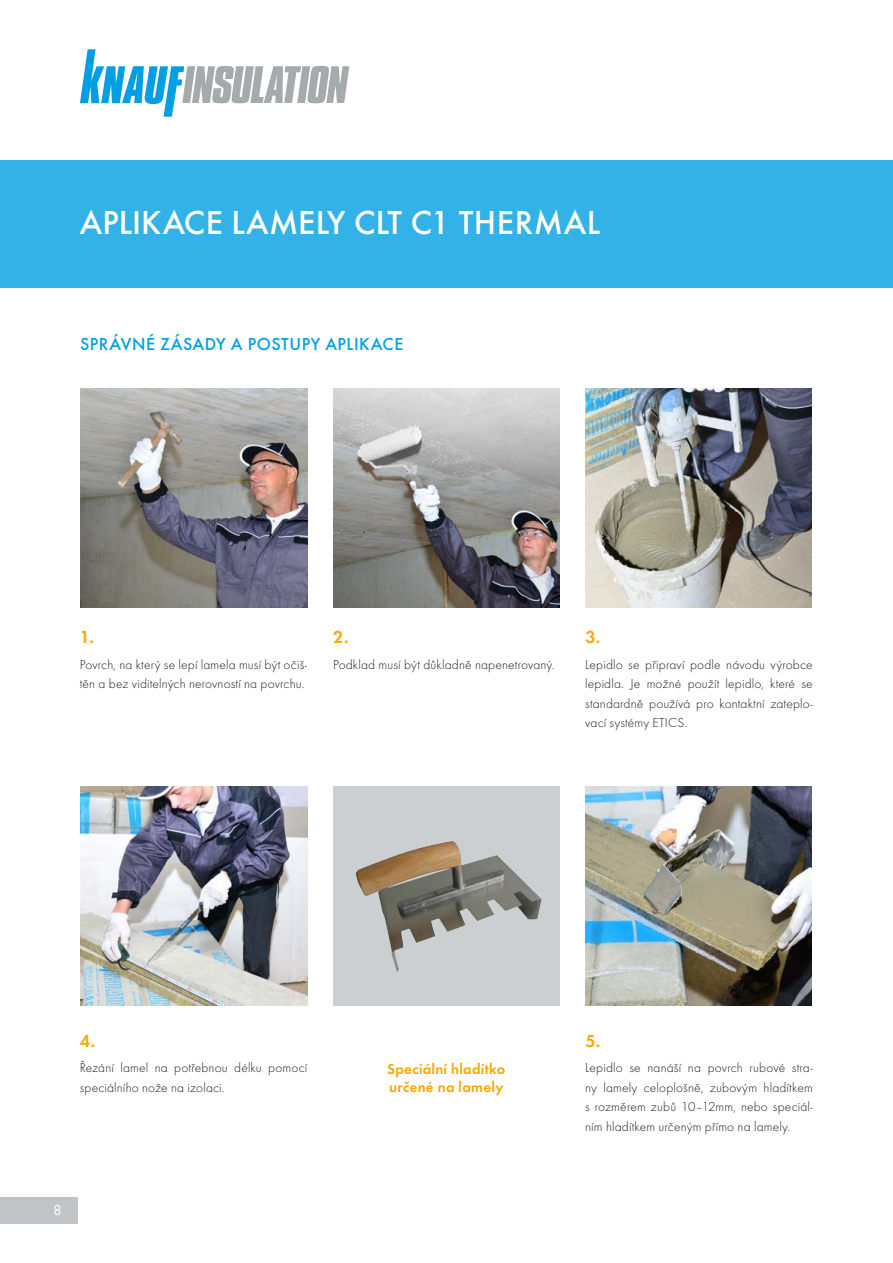
<style>
.page{position:relative;width:893px;height:1263px;background:#fff}
.page>*{position:absolute;margin:0;border:0;box-sizing:border-box;transform-origin:0 0}
.t1{font:500 34.5px "Futura TOT";letter-spacing:.005em;color:#fff}
.t2{font:500 18px "Futura TOT";letter-spacing:.03em;color:#009fe3}
.t3{font:600 18px "Futura TOT";color:#f8a800}
.t4{font:600 15px/18px "Futura TOT";letter-spacing:.02em;color:#f8a800}
.t5{font:15px "Futura TOT";color:#fff}
.t6{font:13.5px/19.5px "Futura TOT Ligh";letter-spacing:.01em;color:#1d1d1b}
</style>
<div class="page">
<svg style="left:80px;top:49px;width:269px;height:68px"></svg>
<div style="left:0;top:160px;width:893px;height:127px;background:#33b2e8"></div>
<div style="left:0;top:1197px;width:78px;height:27px;background:#c0c4c7"></div>
<img style="left:81px;top:388px;width:226px;height:220px">
<svg style="left:333px;top:786px;width:226px;height:220px;background:#b9bbb9"></svg>
<img style="left:333px;top:388px;width:226px;height:220px">
<img style="left:81px;top:786px;width:226px;height:220px">
<img style="left:585px;top:388px;width:227px;height:220px">
<img style="left:585px;top:786px;width:227px;height:220px">
<img style="left:379px;top:841px;width:71px;height:20px">
<h1 class="t1" style="left:80px;top:202px;width:522px">APLIKACE LAMELY CLT C1 THERMAL</h1>
<h2 class="t2" style="left:80px;top:333px;width:325px">SPRÁVNÉ ZÁSADY A POSTUPY APLIKACE</h2>
<h2 class="t3" style="left:80px;top:627px;width:16px">1.</h2>
<h2 class="t3" style="left:333px;top:627px;width:17px">2.</h2>
<h2 class="t3" style="left:585px;top:627px;width:16px">3.</h2>
<p class="t6" style="left:80px;top:655px;width:229px">Povrch, na který se lepí lamela musí být očiš&shy;těn a bez viditelných nerovností na povrchu.</p>
<p class="t6" style="left:333px;top:655px;width:223px">Podklad musí být důkladně napenetrovaný.</p>
<p class="t6" style="left:585px;top:655px;width:229px;text-align:justify">Lepidlo se připraví podle návodu výrobce lepidla. Je možné použít lepidlo, které se standardně používá pro kontaktní zateplo&shy;vací systémy ETICS.</p>
<h2 class="t3" style="left:80px;top:1030px;width:17px">4.</h2>
<p class="t6" style="left:80px;top:1058px;width:229px">Řezání lamel na potřebnou délku pomocí speciálního nože na izolaci.</p>
<p class="t5" style="left:53px;top:1201px;width:10px">8</p>
<p class="t4" style="left:387px;top:1059px;width:120px">Speciální hladítko určené na lamely</p>
<h2 class="t3" style="left:585px;top:1030px;width:16px">5.</h2>
<p class="t6" style="left:585px;top:1058px;width:229px;text-align:justify">Lepidlo se nanáší na povrch rubové stra&shy;ny lamely celoplošně, zubovým hladítkem s rozměrem zubů 10–12mm, nebo speciál&shy;ním hladítkem určeným přímo na lamely.</p>
</div>
